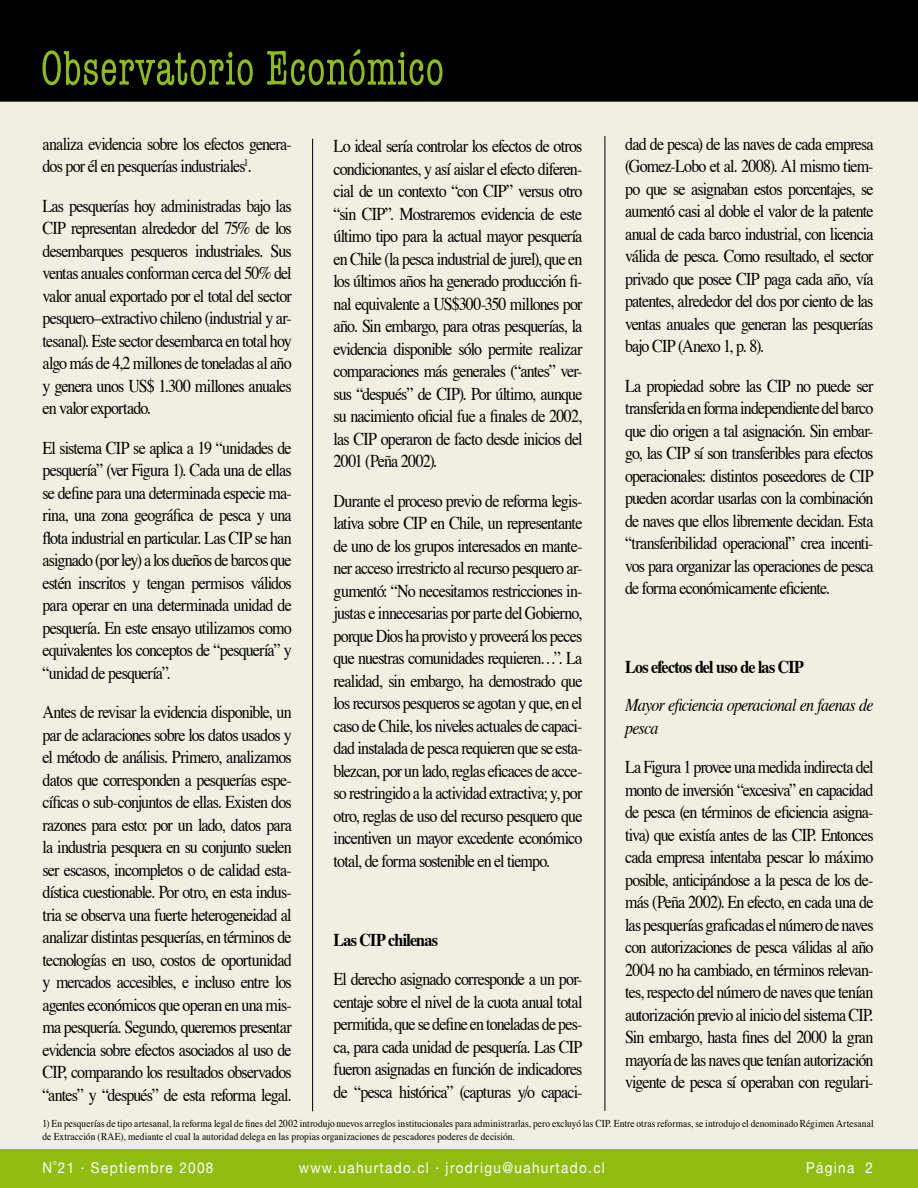
<style>
.page{position:relative;width:918px;height:1188px;background:#fff}
.page>*{position:absolute;margin:0;border:0;box-sizing:border-box;transform-origin:0 0}
.t1{font:18px/22.5px "Times";letter-spacing:-.055em;color:#000;text-align:justify;scale:.89 1}
.t2{font:italic 18px/22.5px "Times";letter-spacing:-.05em;color:#000;scale:.89 1}
.t3{font:700 18px "Times";letter-spacing:-.05em;color:#000;scale:.89 1}
.t4{font:15px "Helvetica Neue";letter-spacing:.1em;color:#fff;scale:.9 1}
.t5{font:10.5px/12.6px "Times";letter-spacing:.005em;color:#000;scale:.9 1}
</style>
<div class="page">
<div style="left:0;top:0;width:918px;height:1187px;background:#f0efe1"></div>
<div style="left:0;top:1149px;width:918px;height:39px;background:#91bd12"></div>
<div style="left:0;top:0;width:918px;height:102px;background:#000"></div>
<svg style="left:43px;top:50px;width:210px;height:35px;background:#2b3805"></svg>
<svg style="left:267px;top:49px;width:175px;height:36px;background:#2a3705"></svg>
<hr style="left:43px;top:99px;width:832px;height:1px;background:#000">
<hr style="left:312px;top:139px;width:1px;height:972px;background:#000">
<hr style="left:605px;top:136px;width:1px;height:975px;background:#000">
<p class="t1" style="left:42px;top:131px;width:282px">analiza evidencia sobre los efectos genera&shy;dos por él en pesquerías industriales<sup>1</sup>.</p>
<p class="t1" style="left:43px;top:193px;width:282px">Las pesquerías hoy administradas bajo las CIP representan alrededor del 75% de los desembarques pesqueros industriales. Sus ventas anuales conforman cerca del 50% del valor anual exportado por el total del sector pesquero–extractivo chileno (industrial y ar&shy;tesanal). Este sector desembarca en total hoy algo más de 4,2 millones de toneladas al año y genera unos US$ 1.300 millones anuales en valor exportado.</p>
<p class="t1" style="left:43px;top:435px;width:282px">El sistema CIP se aplica a 19 “unidades de pesquería” (ver Figura 1). Cada una de ellas se define para una determinada especie ma&shy;rina, una zona geográfica de pesca y una flota industrial en particular. Las CIP se han asignado (por ley) a los dueños de barcos que estén inscritos y tengan permisos válidos para operar en una determinada unidad de pesquería. En este ensayo utilizamos como equivalentes los conceptos de “pesquería” y “unidad de pesquería”.</p>
<p class="t1" style="left:43px;top:700px;width:282px">Antes de revisar la evidencia disponible, un par de aclaraciones sobre los datos usados y el método de análisis. Primero, analizamos datos que corresponden a pesquerías espe&shy;cíficas o sub-conjuntos de ellas. Existen dos razones para esto: por un lado, datos para la industria pesquera en su conjunto suelen ser escasos, incompletos o de calidad esta&shy;dística cuestionable. Por otro, en esta indus&shy;tria se observa una fuerte heterogeneidad al analizar distintas pesquerías, en términos de tecnologías en uso, costos de oportunidad y mercados accesibles, e incluso entre los agentes económicos que operan en una mis&shy;ma pesquería. Segundo, queremos presentar evidencia sobre efectos asociados al uso de CIP, comparando los resultados observados “antes” y “después” de esta reforma legal.</p>
<p class="t1" style="left:625px;top:131px;width:281px">dad de pesca) de las naves de cada empresa (Gomez-Lobo et al. 2008). Al mismo tiem&shy;po que se asignaban estos porcentajes, se aumentó casi al doble el valor de la patente anual de cada barco industrial, con licencia válida de pesca. Como resultado, el sector privado que posee CIP paga cada año, vía patentes, alrededor del dos por ciento de las ventas anuales que generan las pesquerías bajo CIP (Anexo 1, p. 8).</p>
<p class="t1" style="left:625px;top:373px;width:281px">La propiedad sobre las CIP no puede ser transferida en forma independiente del barco que dio origen a tal asignación. Sin embar&shy;go, las CIP sí son transferibles para efectos operacionales: distintos poseedores de CIP pueden acordar usarlas con la combinación de naves que ellos libremente decidan. Esta “transferibilidad operacional” crea incenti&shy;vos para organizar las operaciones de pesca de forma económicamente eficiente.</p>
<p class="t1" style="left:334px;top:133px;width:281px">Lo ideal sería controlar los efectos de otros condicionantes, y así aislar el efecto diferen&shy;cial de un contexto “con CIP” versus otro “sin CIP”. Mostraremos evidencia de este último tipo para la actual mayor pesquería en Chile (la pesca industrial de jurel), que en los últimos años ha generado producción fi&shy;nal equivalente a US$300-350 millones por año. Sin embargo, para otras pesquerías, la evidencia disponible sólo permite realizar comparaciones más generales (“antes” ver&shy;sus “después” de CIP). Por último, aunque su nacimiento oficial fue a finales de 2002, las CIP operaron de facto desde inicios del 2001 (Peña 2002).</p>
<p class="t1" style="left:334px;top:488px;width:281px">Durante el proceso previo de reforma legis&shy;lativa sobre CIP en Chile, un representante de uno de los grupos interesados en mante&shy;ner acceso irrestricto al recurso pesquero ar&shy;gumentó: “No necesitamos restricciones in&shy;justas e innecesarias por parte del Gobierno, porque Dios ha provisto y proveerá los peces que nuestras comunidades requieren…”. La realidad, sin embargo, ha demostrado que los recursos pesqueros se agotan y que, en el caso de Chile, los niveles actuales de capaci&shy;dad instalada de pesca requieren que se esta&shy;blezcan, por un lado, reglas eficaces de acce&shy;so restringido a la actividad extractiva; y, por otro, reglas de uso del recurso pesquero que incentiven un mayor excedente económico total, de forma sostenible en el tiempo.</p>
<p class="t3" style="left:625px;top:649px;width:202px">Los efectos del uso de las CIP</p>
<p class="t2" style="left:625px;top:693px;width:281px">Mayor eficiencia operacional en faenas de pesca</p>
<p class="t1" style="left:625px;top:754px;width:281px">La Figura 1 provee una medida indirecta del monto de inversión “excesiva” en capacidad de pesca (en términos de eficiencia asigna&shy;tiva) que existía antes de las CIP. Entonces cada empresa intentaba pescar lo máximo posible, anticipándose a la pesca de los de&shy;más (Peña 2002). En efecto, en cada una de las pesquerías graficadas el número de naves con autorizaciones de pesca válidas al año 2004 no ha cambiado, en términos relevan&shy;tes, respecto del número de naves que tenían autorización previo al inicio del sistema CIP.<br>Sin embargo, hasta fines del 2000 la gran mayoría de las naves que tenían autorización vigente de pesca sí operaban con regulari-</p>
<p class="t5" style="left:42px;top:1117px;width:925px">1) En pesquerías de tipo artesanal, la reforma legal de fines del 2002 introdujo nuevos arreglos institucionales para administrarlas, pero excluyó las CIP. Entre otras reformas, se introdujo el denominado Régimen Artesanal de Extracción (RAE), mediante el cual la autoridad delega en las propias organizaciones de pescadores poderes de decisión.</p>
<p class="t3" style="left:334px;top:922px;width:119px">Las CIP chilenas</p>
<p class="t1" style="left:334px;top:966px;width:281px">El derecho asignado corresponde a un por&shy;centaje sobre el nivel de la cuota anual total permitida, que se define en toneladas de pes&shy;ca, para cada unidad de pesquería. Las CIP fueron asignadas en función de indicadores de “pesca histórica” (capturas y/o capaci-</p>
<p class="t4" style="left:43px;top:1158px;width:191px">N˚21 · Septiembre 2008</p>
<p class="t4" style="left:299px;top:1158px;width:342px">www.uahurtado.cl · jrodrigu@uahurtado.cl</p>
<p class="t4" style="left:806px;top:1158px;width:76px">Página 2</p>
</div>
